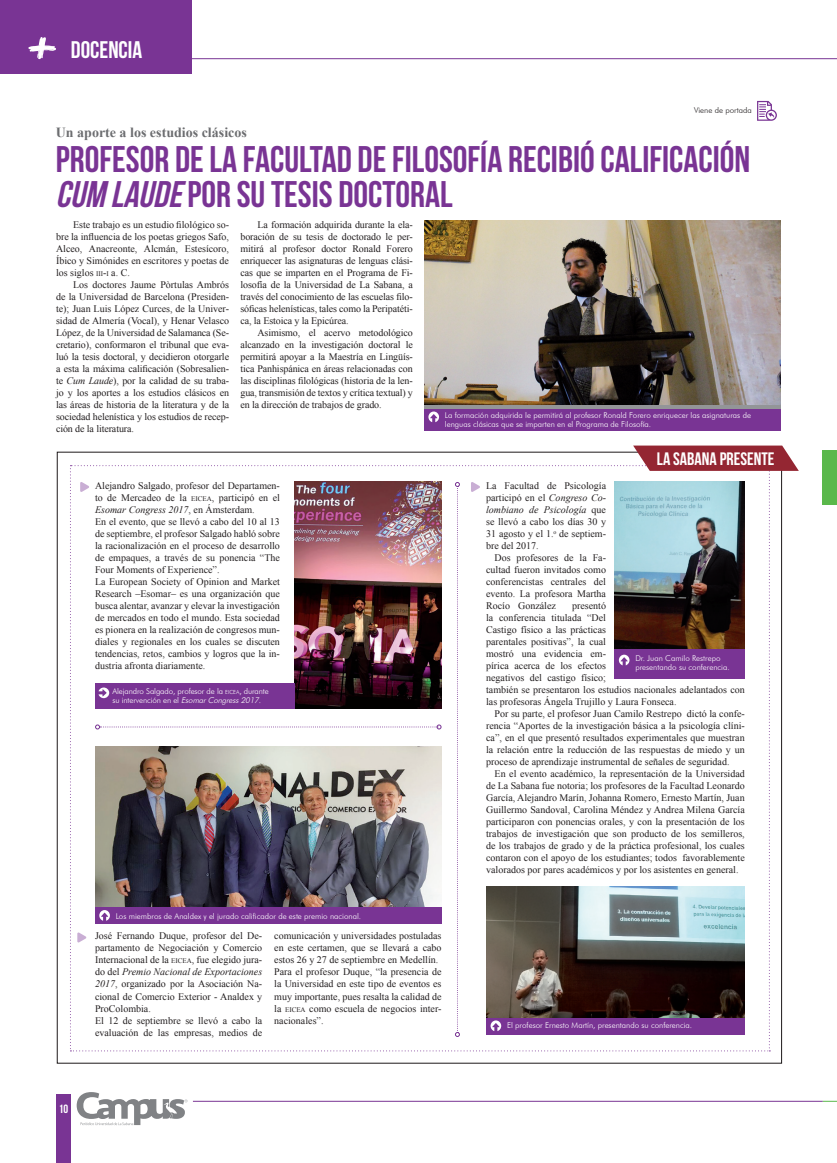
<style>
.page{position:relative;width:837px;height:1163px;background:#fff}
.page>*{position:absolute;margin:0;border:0;box-sizing:border-box;transform-origin:0 0}
.t1{font:700 37px/35px "Bebas Neue";color:#793494}
.t2{font:24px "Bebas Neue";color:#fff}
.t3{font:18px "Bebas Neue";color:#fff}
.t4{font:700 14px "Times New Roman";color:#6c6d70}
.t5{font:12px "Bebas Neue";color:#fff}
.t6{font:10px/12px "Times New Roman";color:#231f20;text-align:justify}
.t7{font:300 8px/9.6px "Futura BT";color:#fff}
.t8{font:300 8px "Futura BT";color:#231f20}
.s1{font-style:italic}
.s2{font-size:7px}
.s3{font-style:inherit}
.s4{font-size:5.6px}
</style>
<div class="page">
<div style="left:0;top:0;width:191px;height:73px;background:#793494"></div>
<svg style="left:28px;top:37px;width:28px;height:22px"></svg>
<div style="left:57px;top:1094px;width:14px;height:68px;background:#793494"></div>
<svg style="left:77px;top:1092px;width:110px;height:32px"></svg>
<hr style="left:193px;top:1100px;width:629px;height:1px;background:#793494">
<img style="left:70px;top:445px;width:728px;height:606px">
<svg style="left:822px;top:1100px;width:14px;height:1px"></svg>
<hr style="left:181px;top:58px;width:655px;height:1px;background:#793494">
<div style="left:822px;top:450px;width:14px;height:54px;background:#5ab84b"></div>
<div style="left:424px;top:221px;width:356px;height:188px;background:linear-gradient(to right,#939598,#939598)"></div>
<img style="left:424px;top:221px;width:356px;height:183px">
<div style="left:424px;top:409px;width:356px;height:21px;background:#793494"></div>
<svg style="left:428px;top:411px;width:11px;height:11px"></svg>
<svg style="left:757px;top:101px;width:19px;height:20px"></svg>
<h2 class="t2" style="left:71px;top:36px;width:73px">DOCENCIA</h2>
<p class="t8" style="left:693px;top:105px;width:59px">Viene de portada</p>
<h3 class="t4" style="left:56px;top:122px;width:192px">Un aporte a los estudios clásicos</h3>
<h1 class="t1" style="left:56px;top:141px;width:695px">PROFESOR DE LA FACULTAD DE FILOSOFÍA RECIBIÓ CALIFICACIÓN<br><span class="s1">CUM LAUDE</span>POR SU TESIS DOCTORAL</h1>
<p class="t6" style="left:56px;top:218px;width:174px;text-indent:17px">Este trabajo es un estudio filológico so&shy;bre la influencia de los poetas griegos Safo, Alceo, Anacreonte, Alcmán, Estesícoro, Íbico y Simónides en escritores y poetas de los siglos <span class="s2">III</span><span class="s3">-</span><span class="s2">I</span> a. C.</p>
<p class="t6" style="left:56px;top:278px;width:174px;text-indent:17px">Los doctores Jaume Pòrtulas Ambrós de la Universidad de Barcelona (Presiden&shy;te); Juan Luis López Curces, de la Univer&shy;sidad de Almería (Vocal), y Henar Velasco López, de la Universidad de Salamanca (Se&shy;cretario), conformaron el tribunal que eva&shy;luó la tesis doctoral, y decidieron otorgarle a esta la máxima calificación (Sobresalien&shy;te <span class="s1">Cum Laude</span>), por la calidad de su traba&shy;jo y los aportes a los estudios clásicos en las áreas de historia de la literatura y de la sociedad helenística y los estudios de recep&shy;ción de la literatura.</p>
<p class="t6" style="left:240px;top:218px;width:174px;text-indent:17px">La formación adquirida durante la ela&shy;boración de su tesis de doctorado le per&shy;mitirá al profesor doctor Ronald Forero enriquecer las asignaturas de lenguas clási&shy;cas que se imparten en el Programa de Fi&shy;losofía de la Universidad de La Sabana, a través del conocimiento de las escuelas filo&shy;sóficas helenísticas, tales como la Peripatéti&shy;ca, la Estoica y la Epicúrea.</p>
<p class="t6" style="left:240px;top:326px;width:174px;text-indent:17px">Asimismo, el acervo metodológico alcanzado en la investigación doctoral le permitirá apoyar a la Maestría en Lingüís&shy;tica Panhispánica en áreas relacionadas con las disciplinas filológicas (historia de la len&shy;gua, transmisión de textos y crítica textual) y en la dirección de trabajos de grado.</p>
<p class="t7" style="left:445px;top:410px;width:307px">La formación adquirida le permitirá al profesor Ronald Forero enriquecer las asignaturas de lenguas clásicas que se imparten en el Programa de Filosofía.</p>
<h3 class="t3" style="left:656px;top:449px;width:119px">LA SABANA PRESENTE</h3>
<p class="t6" style="left:95px;top:479px;width:186px;text-align:left">Alejandro Salgado, profesor del Departamen&shy;to de Mercadeo de la <span class="s2">EICEA</span>, participó en el <span class="s1">Esomar Congress 2017</span>, en Ámsterdam.<br>En el evento, que se llevó a cabo del 10 al 13 de septiembre, el profesor Salgado habló sobre la racionalización en el proceso de desarrollo de empaques, a través de su ponencia “The Four Moments of Experience”.<br>La European Society of Opinion and Market Research –Esomar– es una organización que busca alentar, avanzar y elevar la investigación de mercados en todo el mundo. Esta sociedad es pionera en la realización de congresos mun&shy;diales y regionales en los cuales se discuten tendencias, retos, cambios y logros que la in&shy;dustria afronta diariamente.</p>
<p class="t6" style="left:486px;top:479px;width:121px">La Facultad de Psicología participó en el <span class="s1">Congreso Co&shy;lombiano de Psicología</span> que se llevó a cabo los días 30 y 31 agosto y el 1.<sup>o</sup> de septiem&shy;bre del 2017.</p>
<p class="t6" style="left:486px;top:551px;width:121px;text-indent:8px">Dos profesores de la Fa&shy;cultad fueron invitados como conferencistas centrales del evento. La profesora Martha Rocío González</p>
<p class="t6" style="left:486px;top:599px;width:260px;text-align:left;text-indent:86px">presentó<br>la conferencia titulada “Del<br>Castigo físico a las prácticas<br>parentales positivas”, la cual<br>mostró una evidencia em-<br>pírica acerca de los efectos<br>negativos del castigo físico;<br>también se presentaron los estudios nacionales adelantados con las profesoras Ángela Trujillo y Laura Fonseca.</p>
<p class="t6" style="left:486px;top:707px;width:260px;text-indent:8px">Por su parte, el profesor Juan Camilo Restrepo dictó la confe&shy;rencia “Aportes de la investigación básica a la psicología clíni&shy;ca”, en el que presentó resultados experimentales que muestran la relación entre la reducción de las respuestas de miedo y un proceso de aprendizaje instrumental de señales de seguridad.</p>
<p class="t6" style="left:486px;top:767px;width:260px;text-indent:8px">En el evento académico, la representación de la Universidad de La Sabana fue notoria; los profesores de la Facultad Leonardo García, Alejandro Marín, Johanna Romero, Ernesto Martín, Juan Guillermo Sandoval, Carolina Méndez y Andrea Milena García participaron con ponencias orales, y con la presentación de los trabajos de investigación que son producto de los semilleros, de los trabajos de grado y de la práctica profesional, los cuales contaron con el apoyo de los estudiantes; todos favorablemente valorados por pares académicos y por los asistentes en general.</p>
<p class="t7" style="left:635px;top:653px;width:96px">Dr. Juan Camilo Restrepo presentando su conferencia.</p>
<p class="t7" style="left:112px;top:685px;width:158px">Alejandro Salgado, profesor de la <span class="s4">EICEA</span>, durante s u i n te rve n c i ó n e n e l <span class="s1">EsomarCongress2017</span>.</p>
<p class="t5" style="left:59px;top:1101px;width:11px">10</p>
<p class="t7" style="left:116px;top:911px;width:247px">Los miembros de Analdex y el jurado calificador de este premio nacional.</p>
<p class="t6" style="left:95px;top:929px;width:169px;text-align:left">José Fernando Duque, profesor del De&shy;partamento de Negociación y Comercio Internacional de la <span class="s2">EICEA</span>, fue elegido jura&shy;do del <span class="s1">Premio Nacional de Exportaciones 2017</span>, organizado por la Asociación Na&shy;cional de Comercio Exterior - Analdex y ProColombia.<br>El 12 de septiembre se llevó a cabo la evaluación de las empresas, medios de</p>
<p class="t6" style="left:274px;top:929px;width:169px;text-align:left">comunicación y universidades postuladas en este certamen, que se llevará a cabo estos 26 y 27 de septiembre en Medellín.<br>Para el profesor Duque, “la presencia de la Universidad en este tipo de eventos es muy importante, pues resalta la calidad de la <span class="s2">EICEA</span> como escuela de negocios inter&shy;nacionales”.</p>
<p class="t7" style="left:507px;top:1020px;width:186px">El profesor Ernesto Martín, presentando su conferencia.</p>
</div>
